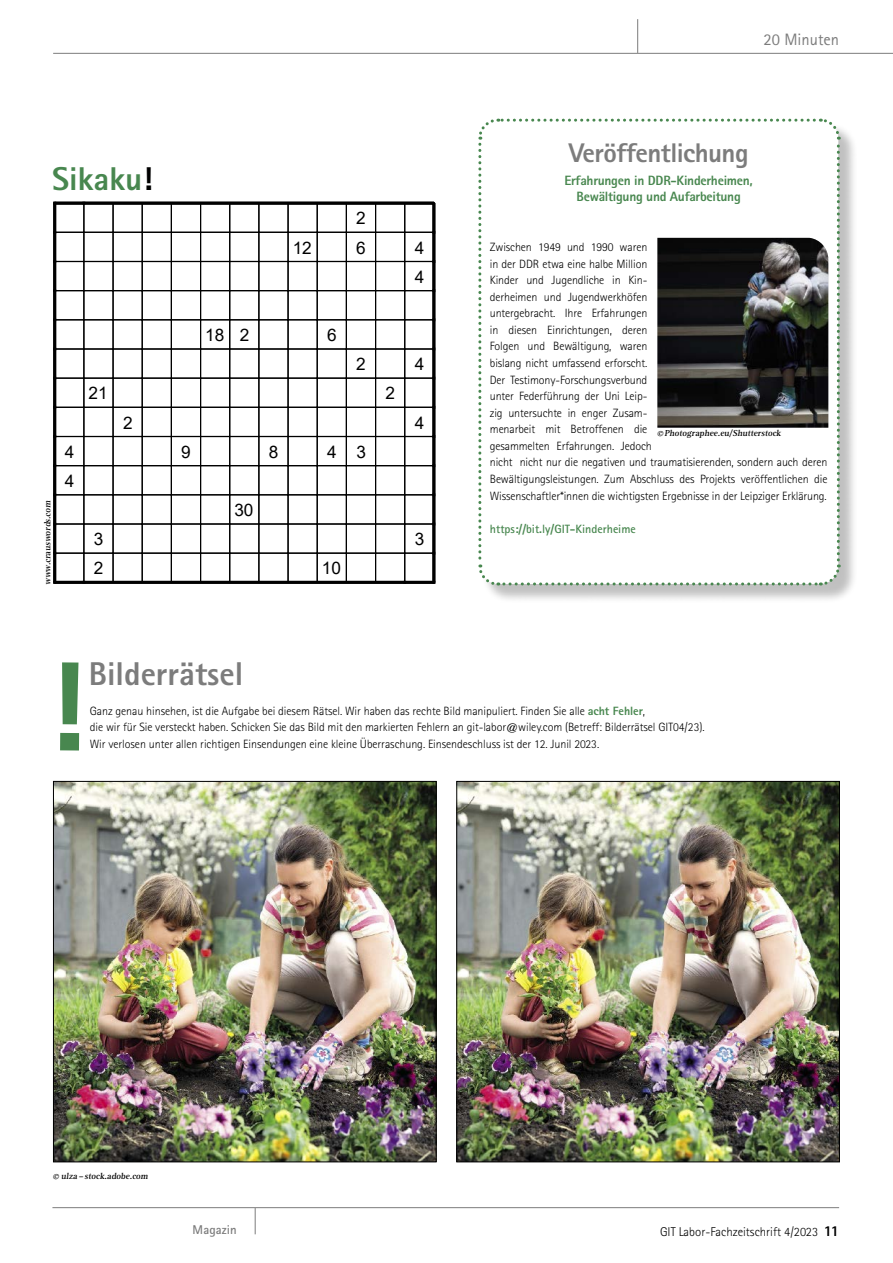
<style>
.page{position:relative;width:893px;height:1263px;background:#fff}
.page>*{position:absolute;margin:0;border:0;box-sizing:border-box;transform-origin:0 0}
.t1{font:800 127.5px "Rotis Sans Serif Std";color:#48874f;scale:1.08 1}
.t2{font:800 33px "Rotis Sans Serif Std";color:#7c7c7c}
.t3{font:800 33px "Rotis Sans Serif Std";color:#48874f}
.t4{font:800 27px "Rotis Sans Serif Std";letter-spacing:-.02em;color:#7c7c7c}
.t5{font:17.25px/29.1px "Arial";color:#000}
.t6{font:16.5px "Rotis Sans Serif Std";color:#7c7c7c}
.t7{font:800 13.5px/16.2px "Rotis Sans Serif Std";letter-spacing:-.02em;color:#48874f;text-align:center}
.t8{font:300 12.75px "Rotis Sans Serif Std";color:#000}
.t9{font:700 12.75px "Rotis Sans Serif Std";letter-spacing:.005em;color:#7c7c7c}
.t10{font:300 12px/16.5px "Rotis Sans Serif Std";letter-spacing:-.01em;color:#000}
.t11{font:700 12px "Rotis Sans Serif Std";color:#48874f}
.t12{font:700 9px "Rotis Serif Std";color:#000}
.s1{color:#000}
.s2{font-size:12px}
.s3{font-weight:800;color:#48874f}
.s4{font-weight:800;font-size:15px}
</style>
<div class="page">
<div style="left:481px;top:121px;width:377px;height:483px;background:#000;opacity:.25"></div>
<svg style="left:478px;top:118px;width:363px;height:469px"></svg>
<img style="left:657px;top:238px;width:171px;height:190px">
<img style="left:55px;top:783px;width:380px;height:377px">
<div style="left:53px;top:781px;width:384px;height:381px;border:1px solid #000"></div>
<img style="left:458px;top:783px;width:380px;height:377px">
<div style="left:456px;top:781px;width:384px;height:381px;border:1px solid #000"></div>
<svg style="left:53px;top:202px;width:382px;height:382px"></svg>
<hr style="left:53px;top:53px;width:840px;height:1px;background:#7c7c7c">
<hr style="left:637px;top:19px;width:1px;height:34px;background:#7c7c7c">
<hr style="left:52px;top:1207px;width:787px;height:1px;background:#7c7c7c">
<svg style="left:255px;top:1208px;width:1px;height:26px"></svg>
<h2 class="t3" style="left:52px;top:158px;width:102px">Sikaku<span class="s1">!</span></h2>
<h3 class="t5" style="left:356px;top:204px;width:11px">2</h3>
<h3 class="t5" style="left:293px;top:233px;width:21px">12</h3>
<h3 class="t5" style="left:356px;top:233px;width:11px">6</h3>
<h3 class="t5" style="left:415px;top:233px;width:11px">4<br>4</h3>
<h3 class="t5" style="left:205px;top:320px;width:46px">18 2</h3>
<h3 class="t5" style="left:327px;top:320px;width:11px">6</h3>
<h3 class="t5" style="left:356px;top:349px;width:11px">2</h3>
<h3 class="t5" style="left:415px;top:349px;width:11px">4</h3>
<p class="t12" style="left:42px;top:585px;width:88px;rotate:-90deg">www.crauswords.com</p>
<h3 class="t5" style="left:89px;top:379px;width:21px">21</h3>
<h3 class="t5" style="left:385px;top:379px;width:11px">2</h3>
<h3 class="t5" style="left:123px;top:408px;width:11px">2</h3>
<h3 class="t5" style="left:415px;top:408px;width:11px">4</h3>
<h3 class="t5" style="left:65px;top:437px;width:11px">4</h3>
<h3 class="t5" style="left:181px;top:437px;width:11px">9</h3>
<h3 class="t5" style="left:269px;top:437px;width:11px">8</h3>
<h3 class="t5" style="left:327px;top:437px;width:40px">4 3</h3>
<h3 class="t5" style="left:65px;top:466px;width:11px">4</h3>
<h3 class="t5" style="left:234px;top:495px;width:21px">30</h3>
<h3 class="t5" style="left:94px;top:524px;width:11px">3</h3>
<h3 class="t5" style="left:415px;top:524px;width:11px">3</h3>
<h3 class="t5" style="left:94px;top:554px;width:11px">2</h3>
<h3 class="t5" style="left:322px;top:554px;width:21px">10</h3>
<h3 class="t6" style="left:764px;top:30px;width:77px">20 Minuten</h3>
<h3 class="t4" style="left:569px;top:136px;width:181px">Veröffentlichung</h3>
<p class="t7" style="left:564px;top:172px;width:190px">Erfahrungen in DDR-Kinderheimen,<br>Bewältigung und Aufarbeitung</p>
<p class="t10" style="left:490px;top:239px;width:339px">Zwischen 1949 und 1990 waren<br>in der DDR etwa eine halbe Million<br>Kinder und Jugendliche in Kin-<br>derheimen und Jugendwerkhöfen<br>untergebracht. Ihre Erfahrungen<br>in diesen Einrichtungen, deren<br>Folgen und Bewältigung, waren<br>bislang nicht umfassend erforscht.<br>Der Testimony-Forschungsverbund<br>unter Federführung der Uni Leip-<br>zig untersuchte in enger Zusam-<br>menarbeit mit Betroffenen die<br>gesammelten Erfahrungen. Jedoch<br>nicht nicht nur die negativen und traumatisierenden, sondern auch deren Bewältigungsleistungen. Zum Abschluss des Projekts veröffentlichen die Wissenschaftler*innen die wichtigsten Ergebnisse in der Leipziger Erklärung.</p>
<p class="t11" style="left:490px;top:521px;width:147px">https://bit.ly/GIT-Kinderheime</p>
<p class="t12" style="left:657px;top:428px;width:127px"><span class="s2">©</span>Photographee.eu/Shutterstock</p>
<h1 class="t1" style="left:43px;top:626px;width:43px">!</h1>
<h2 class="t2" style="left:89px;top:653px;width:156px">Bilderrätsel</h2>
<p class="t10" style="left:90px;top:702px;width:616px">Ganz genau hinsehen, ist die Aufgabe bei diesem Rätsel. Wir haben das rechte Bild manipuliert. Finden Sie alle <span class="s3">acht Fehler</span>,<br>die wir für Sie versteckt haben. Schicken Sie das Bild mit den markierten Fehlern an git-labor@wiley.com (Betreff: Bilderrätsel GIT04/23).<br>Wir verlosen unter allen richtigen Einsendungen eine kleine Überraschung. Einsendeschluss ist der 12. Junil 2023.</p>
<p class="t12" style="left:52px;top:1170px;width:99px"><span class="s2">©</span> ulza–stock.adobe.com</p>
<p class="t9" style="left:193px;top:1221px;width:46px">Magazin</p>
<p class="t8" style="left:660px;top:1224px;width:181px">GIT Labor-Fachzeitschrift 4/2023 <span class="s4">11</span></p>
</div>
